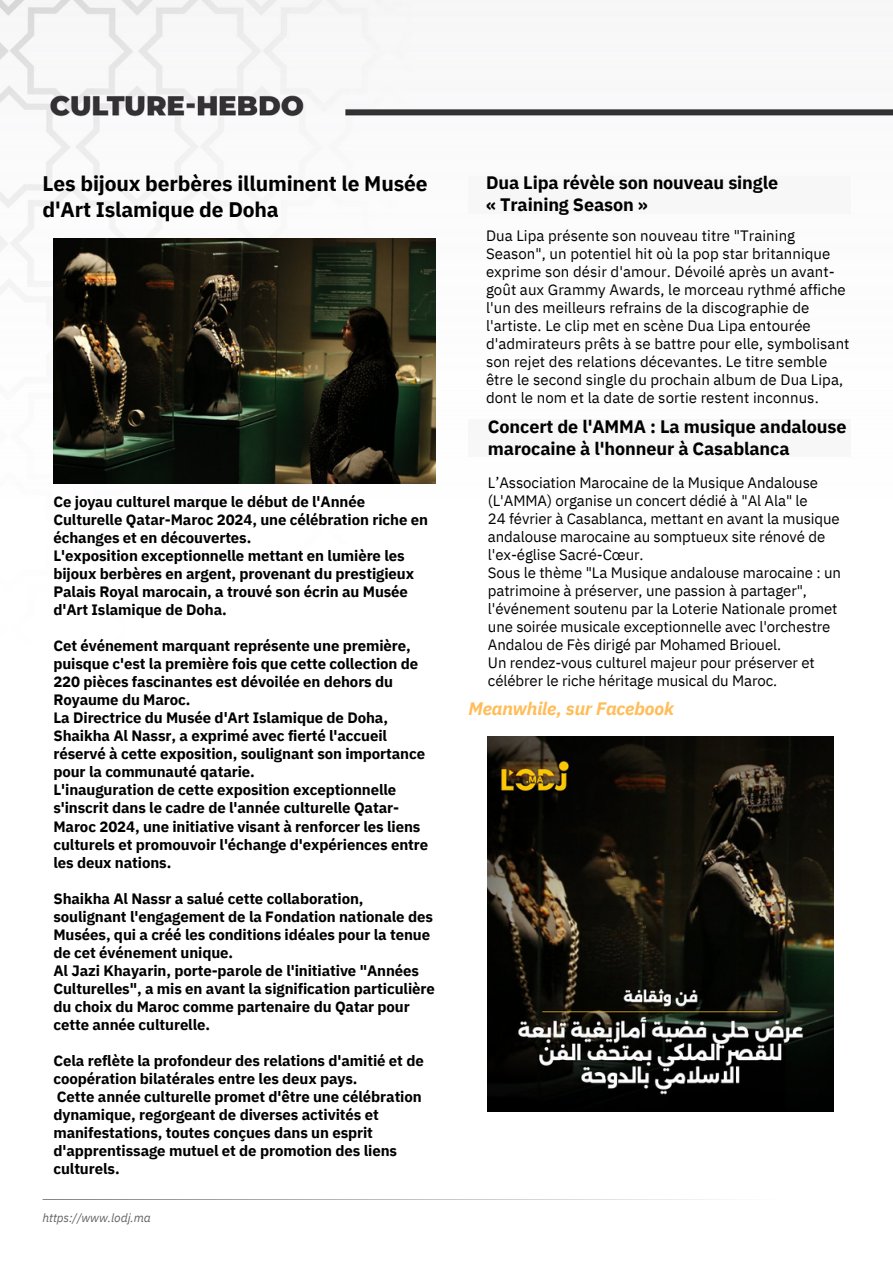
<style>
.page{position:relative;width:893px;height:1264px;background:#fff}
.page>*{position:absolute;margin:0;border:0;box-sizing:border-box;transform-origin:0 0}
.t1{font:700 21px/25.8px "IBM Plex Sans";letter-spacing:-.005em;color:#000}
.t2{font:700 18px/22.5px "IBM Plex Sans";letter-spacing:-.005em;color:#000}
.t3{font:italic 700 18px "IBM Plex Sans";letter-spacing:-.005em;color:#ffbd59}
.t4{font:700 15px/18px "IBM Plex Sans";letter-spacing:-.005em;color:#000}
.t5{font:15px/18px "IBM Plex Sans";letter-spacing:-.005em;color:#000}
.t6{font:italic 12px "IBM Plex Sans";letter-spacing:-.005em;color:#646464}
</style>
<div class="page">
<img style="left:0;top:0;width:892px;height:1200px">
<svg style="left:42px;top:161px;width:808px;height:1px"></svg>
<svg style="left:43px;top:1199px;width:807px;height:1px"></svg>
<div style="left:468px;top:176px;width:383px;height:37px;background:#f7f7f7"></div>
<div style="left:468px;top:419px;width:382px;height:38px;background:#f7f7f7"></div>
<img style="left:488px;top:736px;width:345px;height:375px">
<img style="left:53px;top:238px;width:383px;height:245px">
<h3 class="t1" style="left:43px;top:170px;width:386px">Les bijoux berbères illuminent le Musée d'Art Islamique de Doha</h3>
<h3 class="t4" style="left:53px;top:492px;width:376px">Ce joyau culturel marque le début de l'Année Culturelle Qatar-Maroc 2024, une célébration riche en échanges et en découvertes.<br>L'exposition exceptionnelle mettant en lumière les bijoux berbères en argent, provenant du prestigieux Palais Royal marocain, a trouvé son écrin au Musée d'Art Islamique de Doha.</h3>
<h2 class="t4" style="left:53px;top:636px;width:376px">Cet événement marquant représente une première, puisque c'est la première fois que cette collection de 220 pièces fascinantes est dévoilée en dehors du Royaume du Maroc.<br>La Directrice du Musée d'Art Islamique de Doha, Shaikha Al Nassr, a exprimé avec fierté l'accueil réservé à cette exposition, soulignant son importance pour la communauté qatarie.<br>L'inauguration de cette exposition exceptionnelle s'inscrit dans le cadre de l'année culturelle Qatar-Maroc 2024, une initiative visant à renforcer les liens culturels et promouvoir l'échange d'expériences entre les deux nations.</h2>
<p class="t4" style="left:53px;top:888px;width:383px">Shaikha Al Nassr a salué cette collaboration, soulignant l'engagement de la Fondation nationale des Musées, qui a créé les conditions idéales pour la tenue de cet événement unique.<br>Al Jazi Khayarin, porte-parole de l'initiative "Années Culturelles", a mis en avant la signification particulière du choix du Maroc comme partenaire du Qatar pour cette année culturelle.</p>
<p class="t4" style="left:53px;top:1050px;width:372px">Cela reflète la profondeur des relations d'amitié et de coopération bilatérales entre les deux pays.<br>Cette année culturelle promet d'être une célébration dynamique, regorgeant de diverses activités et manifestations, toutes conçues dans un esprit d'apprentissage mutuel et de promotion des liens culturels.</p>
<h4 class="t6" style="left:43px;top:1209px;width:110px">https://www.lodj.ma</h4>
<p class="t2" style="left:486px;top:171px;width:294px">Dua Lipa révèle son nouveau single « Training Season »</p>
<h2 class="t5" style="left:486px;top:226px;width:365px">Dua Lipa présente son nouveau titre "Training Season", un potentiel hit où la pop star britannique exprime son désir d'amour. Dévoilé après un avant&shy;goût aux Grammy Awards, le morceau rythmé affiche l'un des meilleurs refrains de la discographie de l'artiste. Le clip met en scène Dua Lipa entourée d'admirateurs prêts à se battre pour elle, symbolisant son rejet des relations décevantes. Le titre semble être le second single du prochain album de Dua Lipa, dont le nom et la date de sortie restent inconnus.</h2>
<h4 class="t2" style="left:488px;top:414px;width:360px">Concert de l'AMMA : La musique andalouse marocaine à l'honneur à Casablanca</h4>
<h3 class="t5" style="left:488px;top:473px;width:354px">L’Association Marocaine de la Musique Andalouse (L'AMMA) organise un concert dédié à "Al Ala" le<br>24 février à Casablanca, mettant en avant la musique andalouse marocaine au somptueux site rénové de l'ex-église Sacré-Cœur.<br>Sous le thème "La Musique andalouse marocaine : un patrimoine à préserver, une passion à partager", l'événement soutenu par la Loterie Nationale promet une soirée musicale exceptionnelle avec l'orchestre Andalou de Fès dirigé par Mohamed Briouel.<br>Un rendez-vous culturel majeur pour préserver et célébrer le riche héritage musical du Maroc.</h3>
<h3 class="t3" style="left:468px;top:696px;width:207px">Meanwhile, sur Facebook</h3>
</div>
